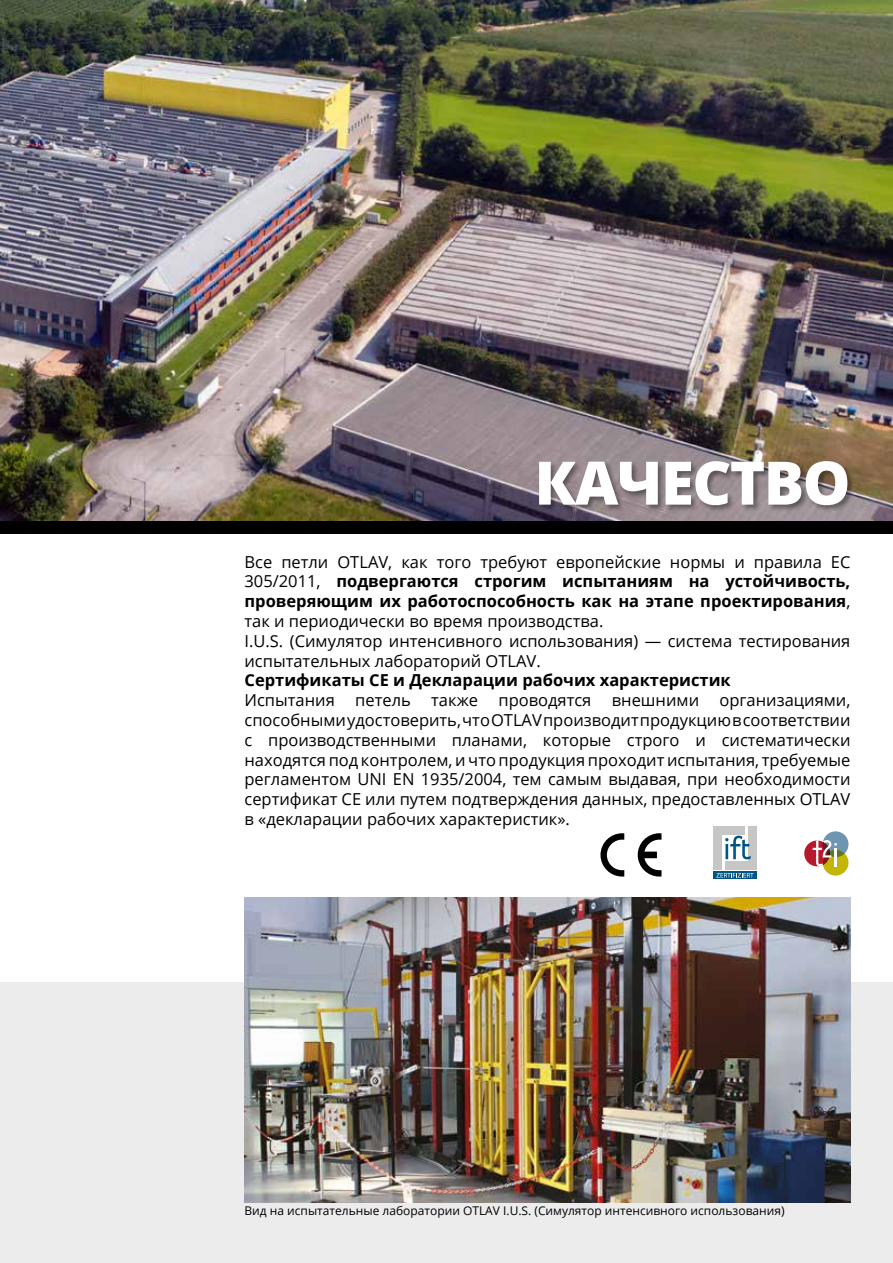
<style>
.page{position:relative;width:893px;height:1263px;background:#fff}
.page>*{position:absolute;margin:0;border:0;box-sizing:border-box;transform-origin:0 0}
.t1{font:800 60px "Open Sans";letter-spacing:-.025em;color:#fff}
.t2{font:16.5px/19.8px "Open Sans";color:#000}
.t3{font:700 16.5px "Open Sans";color:#000}
.t4{font:12px "Open Sans";color:#000}
.s1{font-weight:700}
</style>
<div class="page">
<div style="left:0;top:463px;width:893px;height:71px;background:#000"></div>
<div style="left:0;top:982px;width:893px;height:281px;background:#ececec"></div>
<img style="left:244px;top:897px;width:606px;height:305px">
<img style="left:0;top:0;width:893px;height:521px">
<div style="left:537px;top:460px;width:318px;height:53px;background:#000;opacity:.4"></div>
<svg style="left:600px;top:833px;width:24px;height:43px"></svg>
<svg style="left:638px;top:833px;width:23px;height:43px"></svg>
<div style="left:823px;top:831px;width:25px;height:26px;background:#6e96b1;border-radius:50%"></div>
<div style="left:804px;top:840px;width:26px;height:26px;background:#b7182d;border-radius:50%"></div>
<div style="left:823px;top:850px;width:25px;height:26px;background:#c4b608;border-radius:50%"></div>
<svg style="left:813px;top:840px;width:32px;height:26px"></svg>
<div style="left:726px;top:861px;width:31px;height:8px;background:#c6c6c5"></div>
<div style="left:713px;top:826px;width:9px;height:43px;background:#c6c6c5"></div>
<div style="left:713px;top:826px;width:31px;height:9px;background:#c6c6c5"></div>
<div style="left:748px;top:826px;width:9px;height:43px;background:#c6c6c5"></div>
<svg style="left:713px;top:871px;width:44px;height:8px"></svg>
<svg style="left:716px;top:873px;width:38px;height:4px"></svg>
<svg style="left:725px;top:836px;width:26px;height:23px"></svg>
<h1 class="t1" style="left:534px;top:437px;width:318px">КАЧЕСТВО</h1>
<p class="t2" style="left:244px;top:551px;width:607px">Все петли OTLAV, как того требуют европейские нормы и правила ЕС 305/2011, <span class="s1">подвергаются строгим испытаниям на устойчивость, проверяющим их работоспособность как на этапе проектирования</span>, так и периодически во время производства.<br>I.U.S. (Симулятор интенсивного использования) — система тестирования испытательных лабораторий OTLAV.</p>
<p class="t3" style="left:244px;top:669px;width:488px">Сертификаты CE и Декларации рабочих характеристик</p>
<p class="t2" style="left:244px;top:690px;width:607px;text-align:justify">Испытания петель также проводятся внешними организациями, способными удостоверить, что OTLAV производит продукцию в соответствии с производственными планами, которые строго и систематически находятся под контролем, и что продукция проходит испытания, требуемые регламентом UNI EN 1935/2004, тем самым выдавая, при необходимости сертификат CE или путем подтверждения данных, предоставленных OTLAV в «декларации рабочих характеристик».</p>
<p class="t4" style="left:244px;top:1202px;width:542px">Вид на испытательные лаборатории OTLAV I.U.S. (Симулятор интенсивного использования)</p>
</div>
